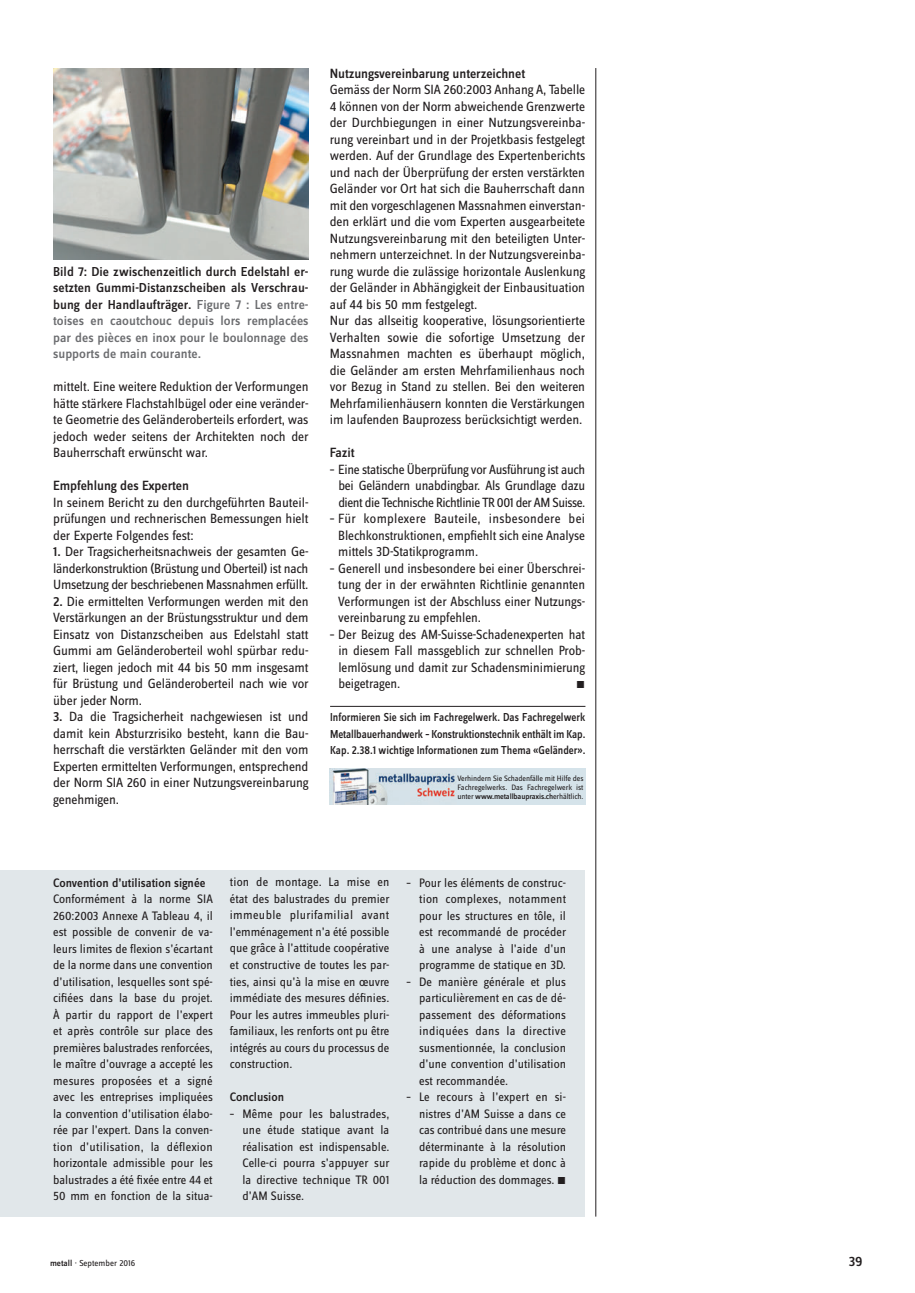
<style>
.page{position:relative;width:915px;height:1293px;background:#fff}
.page>*{position:absolute;margin:0;border:0;box-sizing:border-box;transform-origin:0 0}
.t1{font:500 14.25px "Zine Sans Dis";color:#231f20}
.DE_Grundtext_ohne_EZ{font:13.8px/16.5px "Zine Sans Dis";letter-spacing:-.01em;color:#231f20;text-align:justify}
.DE_Grundtext_ohne_EZ-2{font:13.8px/16.5px "Zine Sans Dis";letter-spacing:-.01em;color:#231f20;text-align:justify;scale:.96 1}
.DE_Grundtext_ohne_EZ-3{font:500 13.8px "Zine Sans Dis";letter-spacing:-.005em;color:#231f20}
.t2{font:500 13.5px/16.5px "Zine Sans Dis";color:#6c6d70;text-align:justify}
.FR_Grundtext_ohne_EZ{font:12.75px/16.5px "Zine Sans Dis";color:#231f20;text-align:justify}
.FR_Grundtext_ohne_EZ-2{font:500 12.75px "Zine Sans Dis";color:#231f20}
.DE_Legende_9__medium{font:500 12px/16.5px "Zine Sans Dis";color:#231f20;text-align:justify;scale:.9 1}
.DE_Grundtext_ohne_EZ-4{font:10.5px "Zine Sans Dis Regular Roman Exp";color:#231f20}
.t3{font:9px "Zine Sans Dis";color:#231f20}
.DE_Legende_9__medium-2{font:8.1px/9px "Zine Sans Dis";letter-spacing:-.01em;color:#231f20;text-align:justify}
.s1{color:#231f20}
.s2{font-weight:500}
.s3{font-family:"Zine Sans Dis Regular Roman Exp";font-size:10.5px}
</style>
<div class="page">
<div style="left:0;top:870px;width:585px;height:346px;background:#e1e7ea"></div>
<img style="left:53px;top:68px;width:255px;height:191px">
<hr style="left:595px;top:68px;width:1px;height:1148px;background:#231f20">
<hr style="left:330px;top:706px;width:255px;height:1px;background:#231f20">
<img style="left:330px;top:768px;width:127px;height:36px">
<div style="left:457px;top:768px;width:128px;height:36px;background:#d5e3ea"></div>
<p class="t2" style="left:53px;top:264px;width:257px"><span class="s1">Bild 7: Die zwischenzeitlich durch Edelstahl er&shy;setzten Gummi-Distanzscheiben als Verschrau&shy;bung der Handlaufträger.</span> Figure 7 : Les entre&shy;toises en caoutchouc depuis lors remplacées par des pièces en inox pour le boulonnage des supports de main courante.</p>
<p class="DE_Grundtext_ohne_EZ" style="left:53px;top:379px;width:257px">mittelt. Eine weitere Reduktion der Verformungen hätte stärkere Flachstahlbügel oder eine veränder&shy;te Geometrie des Geländeroberteils erfordert, was jedoch weder seitens der Architekten noch der Bauherrschaft erwünscht war.</p>
<p class="DE_Grundtext_ohne_EZ-3" style="left:53px;top:479px;width:137px">Empfehlung des Experten</p>
<p class="DE_Grundtext_ohne_EZ" style="left:53px;top:495px;width:257px">In seinem Bericht zu den durchgeführten Bauteil&shy;prüfungen und rechnerischen Bemessungen hielt der Experte Folgendes fest:</p>
<p class="DE_Grundtext_ohne_EZ" style="left:53px;top:544px;width:257px"><span class="s2">1.</span> Der Tragsicherheitsnachweis der gesamten Ge&shy;länderkonstruktion (Brüstung und Oberteil) ist nach Umsetzung der beschriebenen Massnahmen erfüllt.</p>
<p class="DE_Grundtext_ohne_EZ" style="left:53px;top:594px;width:257px"><span class="s2">2.</span> Die ermittelten Verformungen werden mit den Verstärkungen an der Brüstungsstruktur und dem Einsatz von Distanzscheiben aus Edelstahl statt Gummi am Geländeroberteil wohl spürbar redu&shy;ziert, liegen jedoch mit 44 bis 50 mm insgesamt für Brüstung und Geländeroberteil nach wie vor über jeder Norm.</p>
<p class="DE_Grundtext_ohne_EZ" style="left:53px;top:709px;width:257px"><span class="s2">3.</span> Da die Tragsicherheit nachgewiesen ist und damit kein Absturzrisiko besteht, kann die Bau&shy;herrschaft die verstärkten Geländer mit den vom Experten ermittelten Verformungen, entsprechend der Norm SIA 260 in einer Nutzungsvereinbarung genehmigen.</p>
<p class="DE_Grundtext_ohne_EZ-3" style="left:330px;top:66px;width:197px">Nutzungsvereinbarung unterzeichnet</p>
<p class="DE_Grundtext_ohne_EZ" style="left:330px;top:82px;width:257px">Gemäss der Norm SIA 260:2003 Anhang A, Tabelle 4 können von der Norm abweichende Grenzwerte der Durchbiegungen in einer Nutzungsvereinba&shy;rung vereinbart und in der Projetkbasis festgelegt werden. Auf der Grundlage des Expertenberichts und nach der Überprüfung der ersten verstärkten Geländer vor Ort hat sich die Bauherrschaft dann mit den vorgeschlagenen Massnahmen einverstan&shy;den erklärt und die vom Experten ausgearbeitete Nutzungsvereinbarung mit den beteiligten Unter&shy;nehmern unterzeichnet. In der Nutzungsvereinba&shy;rung wurde die zulässige horizontale Auslenkung der Geländer in Abhängigkeit der Einbausituation auf 44 bis 50 mm festgelegt.</p>
<p class="DE_Grundtext_ohne_EZ" style="left:330px;top:313px;width:257px">Nur das allseitig kooperative, lösungsorientierte Verhalten sowie die sofortige Umsetzung der Massnahmen machten es überhaupt möglich, die Geländer am ersten Mehrfamilienhaus noch vor Bezug in Stand zu stellen. Bei den weiteren Mehrfamilienhäusern konnten die Verstärkungen im laufenden Bauprozess berücksichtigt werden.</p>
<p class="DE_Grundtext_ohne_EZ-3" style="left:330px;top:446px;width:26px">Fazit</p>
<p class="DE_Grundtext_ohne_EZ-2" style="left:338px;top:462px;width:259px;text-indent:-9px">– Eine statische Überprüfung vor Ausführung ist auch bei Geländern unabdingbar. Als Grundlage dazu dient die Technische Richtlinie TR 001 der AM Suisse.</p>
<p class="DE_Grundtext_ohne_EZ-2" style="left:338px;top:511px;width:258px;text-indent:-8px">– Für komplexere Bauteile, insbesondere bei Blechkonstruktionen, empfiehlt sich eine Analyse mittels 3D-Statikprogramm.</p>
<p class="DE_Grundtext_ohne_EZ-2" style="left:338px;top:561px;width:258px;text-indent:-8px">– Generell und insbesondere bei einer Überschrei&shy;tung der in der erwähnten Richtlinie genannten Verformungen ist der Abschluss einer Nutzungs&shy;vereinbarung zu empfehlen.</p>
<p class="DE_Grundtext_ohne_EZ-2" style="left:338px;top:627px;width:258px;text-indent:-9px">– Der Beizug des AM-Suisse-Schadenexperten hat in diesem Fall massgeblich zur schnellen Prob&shy;lemlösung und damit zur Schadensminimierung beigetragen.</p>
<p class="DE_Grundtext_ohne_EZ-4" style="left:576px;top:680px;width:10px">m</p>
<p class="DE_Legende_9__medium" style="left:330px;top:710px;width:285px">Informieren Sie sich im Fachregelwerk. Das Fachregelwerk Metallbauerhandwerk – Konstruktionstechnik enthält im Kap.<br>Kap. 2.38.1 wichtige Informationen zum Thema «Geländer».</p>
<p class="DE_Legende_9__medium-2" style="left:457px;top:774px;width:127px">Verhindern Sie Schadenfälle mit Hilfe des Fachregelwerks. Das Fachregelwerk ist unter <span class="s2">www.metallbaupraxis.ch</span>erhältlich.</p>
<p class="FR_Grundtext_ohne_EZ-2" style="left:53px;top:876px;width:154px">Convention d’utilisation signée</p>
<p class="FR_Grundtext_ohne_EZ" style="left:53px;top:891px;width:161px">Conformément à la norme SIA 260:2003 Annexe A Tableau 4, il est possible de convenir de va&shy;leurs limites de flexion s’écartant de la norme dans une convention d’utilisation, lesquelles sont spé&shy;cifiées dans la base du projet.<br>À partir du rapport de l’expert et après contrôle sur place des premières balustrades renforcées, le maître d’ouvrage a accepté les mesures proposées et a signé avec les entreprises impliquées la convention d’utilisation élabo&shy;rée par l’expert. Dans la conven&shy;tion d’utilisation, la déflexion horizontale admissible pour les balustrades a été fixée entre 44 et 50 mm en fonction de la situa-</p>
<p class="FR_Grundtext_ohne_EZ" style="left:230px;top:874px;width:161px">tion de montage. La mise en état des balustrades du premier immeuble plurifamilial avant l’emménagement n’a été possible que grâce à l’attitude coopérative et constructive de toutes les par&shy;ties, ainsi qu’à la mise en œuvre immédiate des mesures définies.<br>Pour les autres immeubles pluri&shy;familiaux, les renforts ont pu être intégrés au cours du processus de construction.</p>
<p class="FR_Grundtext_ohne_EZ-2" style="left:230px;top:1090px;width:56px">Conclusion</p>
<p class="FR_Grundtext_ohne_EZ" style="left:242px;top:1105px;width:148px;text-indent:-13px">– Même pour les balustrades, une étude statique avant la réalisation est indispensable.<br>Celle-ci pourra s’appuyer sur la directive technique TR 001 d’AM Suisse.</p>
<p class="FR_Grundtext_ohne_EZ" style="left:419px;top:874px;width:148px;text-indent:-13px">– Pour les éléments de construc&shy;tion complexes, notamment pour les structures en tôle, il est recommandé de procéder à une analyse à l’aide d’un programme de statique en 3D.</p>
<p class="FR_Grundtext_ohne_EZ" style="left:419px;top:973px;width:148px;text-indent:-13px">– De manière générale et plus particulièrement en cas de dé&shy;passement des déformations indiquées dans la directive susmentionnée, la conclusion d’une convention d’utilisation est recommandée.</p>
<p class="FR_Grundtext_ohne_EZ" style="left:419px;top:1089px;width:148px;text-indent:-13px">– Le recours à l’expert en si&shy;nistres d’AM Suisse a dans ce cas contribué dans une mesure déterminante à la résolution rapide du problème et donc à la réduction des dommages. <span class="s3">m</span></p>
<p class="t3" style="left:50px;top:1259px;width:87px"><span class="s2">metall</span> · September 2016</p>
<p class="t1" style="left:848px;top:1254px;width:15px">39</p>
</div>
